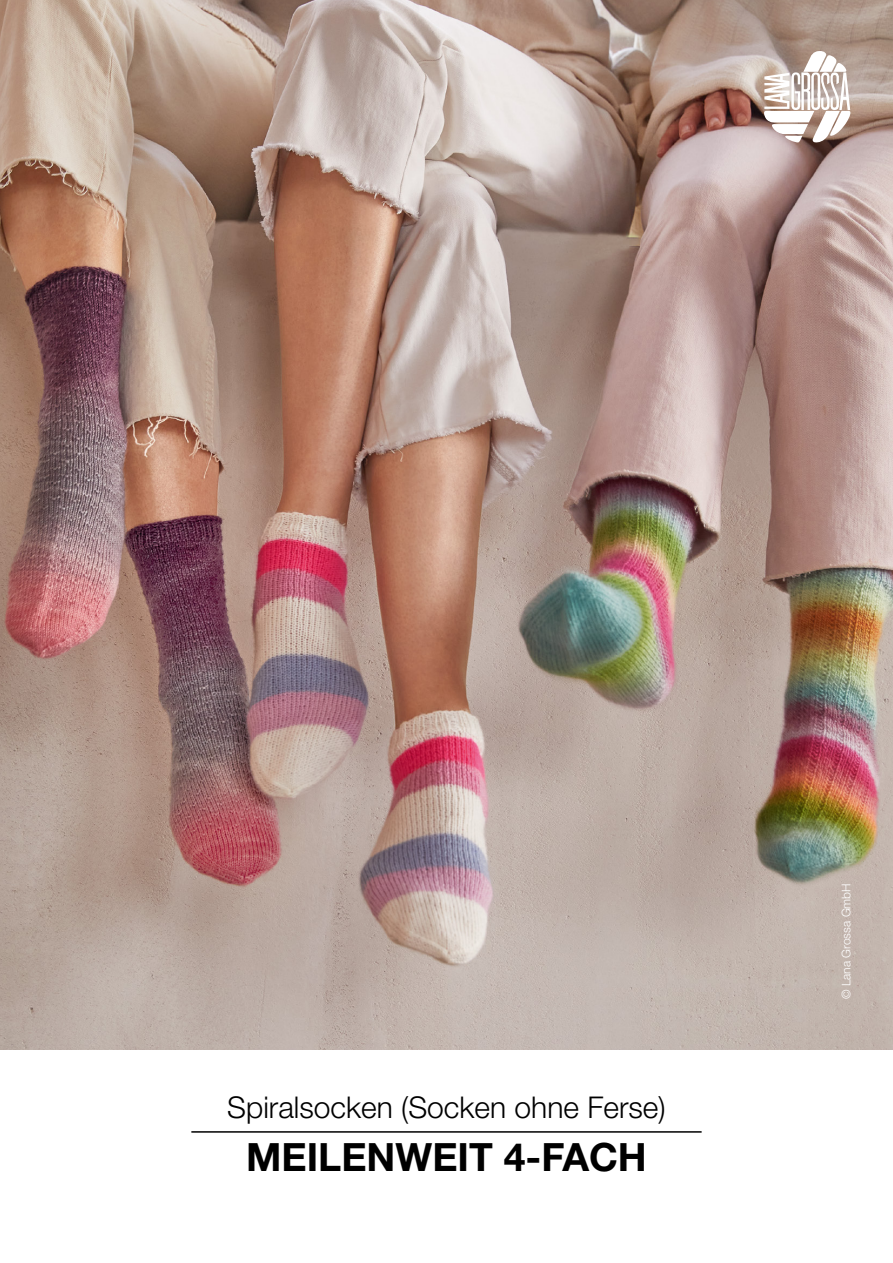
<style>
.page{position:relative;width:893px;height:1263px;background:#fff}
.page>*{position:absolute;margin:0;border:0;box-sizing:border-box;transform-origin:0 0}
.t1{font:700 39px "Helvetica Neue LT Pro";color:#000}
.t2{font:300 30px "Helvetica Neue LT Pro";color:#000}
.t3{font:300 12px "Helvetica Neue LT Pro";color:#fff}
</style>
<div class="page">
<img style="left:0;top:0;width:893px;height:1050px">
<hr style="left:191px;top:1131px;width:511px;height:2px;background:#000">
<svg style="left:764px;top:51px;width:88px;height:92px"></svg>
<p class="t2" style="left:227px;top:1088px;width:440px">Spiralsocken (Socken ohne Ferse)</p>
<h1 class="t1" style="left:246px;top:1133px;width:402px">MEILENWEIT 4-FACH</h1>
<p class="t3" style="left:839px;top:999px;width:118px;rotate:-90deg">© Lana Grossa GmbH</p>
</div>
